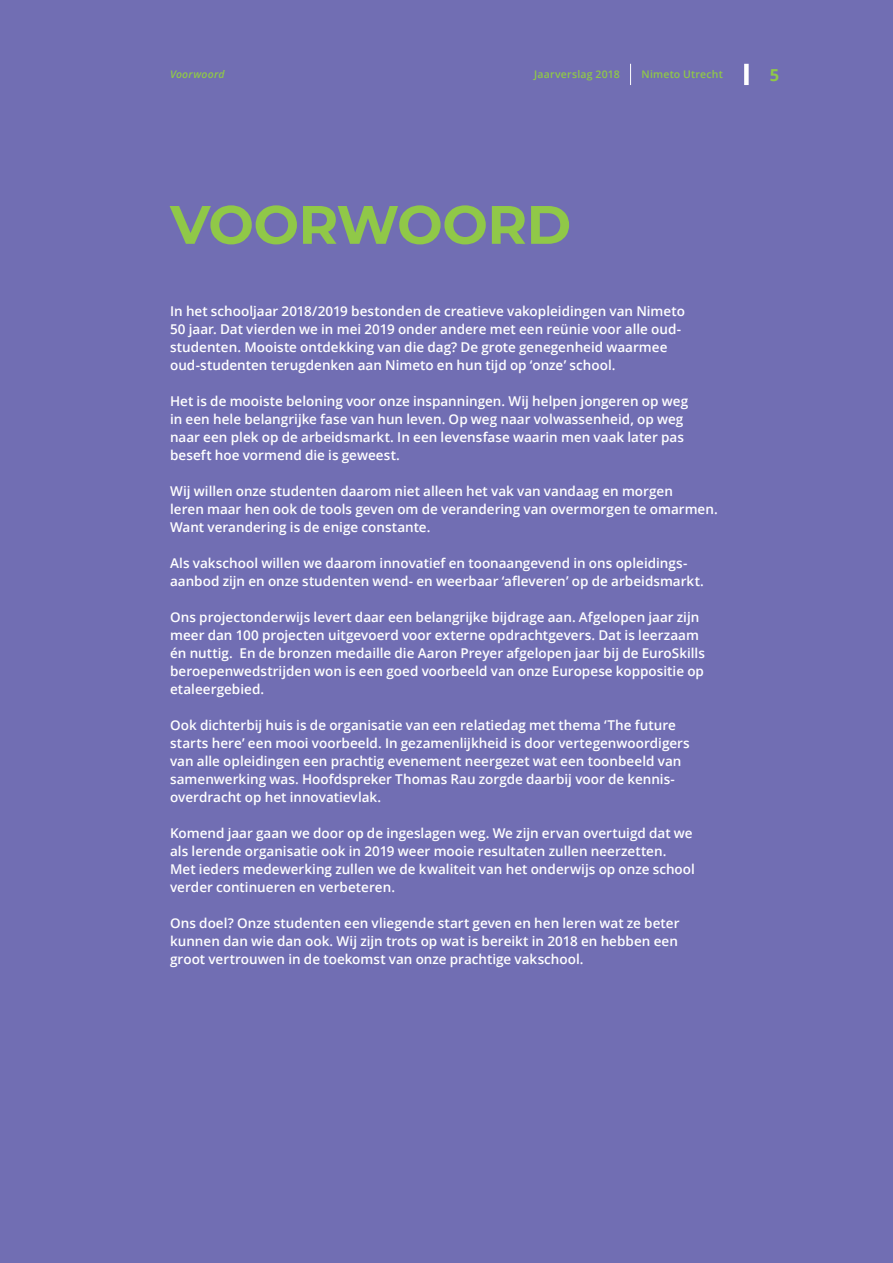
<style>
.page{position:relative;width:893px;height:1263px;background:#716eb3}
.page>*{position:absolute;margin:0;border:0;box-sizing:border-box;transform-origin:0 0}
.KOP_petrol{font:700 54px "Montserrat";letter-spacing:-.01em;color:#90c848}
.t1{font:700 16.5px "Open Sans";color:#90c848}
.BODY_wit{font:600 13.5px/18px "Open Sans";color:#fff}
.t2{font:600 10.5px "Open Sans";letter-spacing:.02em;color:#90c848}
.t3{font:italic 600 10.5px "Open Sans";letter-spacing:.02em;color:#90c848}
</style>
<div class="page">
<div style="left:744px;top:64px;width:5px;height:21px;background:#fff"></div>
<svg style="left:630px;top:64px;width:1px;height:21px"></svg>
<p class="t3" style="left:170px;top:67px;width:56px">Voorwoord</p>
<p class="t2" style="left:534px;top:67px;width:87px">Jaarverslag 2018</p>
<p class="t2" style="left:642px;top:67px;width:83px">Nimeto Utrecht</p>
<p class="t1" style="left:770px;top:63px;width:11px">5</p>
<p class="KOP_petrol" style="left:170px;top:186px;width:403px">VOORWOORD</p>
<p class="BODY_wit" style="left:170px;top:302px;width:516px">In het schooljaar 2018/2019 bestonden de creatieve vakopleidingen van Nimeto 50 jaar. Dat vierden we in mei 2019 onder andere met een reünie voor alle oud&shy;studenten. Mooiste ontdekking van die dag? De grote genegenheid waarmee oud-studenten terugdenken aan Nimeto en hun tijd op ‘onze’ school.</p>
<p class="BODY_wit" style="left:170px;top:392px;width:520px">Het is de mooiste beloning voor onze inspanningen. Wij helpen jongeren op weg in een hele belangrijke fase van hun leven. Op weg naar volwassenheid, op weg naar een plek op de arbeidsmarkt. In een levensfase waarin men vaak later pas beseft hoe vormend die is geweest.</p>
<p class="BODY_wit" style="left:170px;top:482px;width:549px">Wij willen onze studenten daarom niet alleen het vak van vandaag en morgen<br>leren maar hen ook de tools geven om de verandering van overmorgen te omarmen.<br>Want verandering is de enige constante.</p>
<p class="BODY_wit" style="left:170px;top:554px;width:535px">Als vakschool willen we daarom innovatief en toonaangevend in ons opleidings&shy;aanbod zijn en onze studenten wend- en weerbaar ‘afleveren’ op de arbeidsmarkt.</p>
<p class="BODY_wit" style="left:170px;top:608px;width:536px">Ons projectonderwijs levert daar een belangrijke bijdrage aan. Afgelopen jaar zijn meer dan 100 projecten uitgevoerd voor externe opdrachtgevers. Dat is leerzaam én nuttig. En de bronzen medaille die Aaron Preyer afgelopen jaar bij de EuroSkills beroepenwedstrijden won is een goed voorbeeld van onze Europese koppositie op etaleergebied.</p>
<p class="BODY_wit" style="left:170px;top:716px;width:521px">Ook dichterbij huis is de organisatie van een relatiedag met thema ‘The future starts here’ een mooi voorbeeld. In gezamenlijkheid is door vertegenwoordigers van alle opleidingen een prachtig evenement neergezet wat een toonbeeld van samenwerking was. Hoofdspreker Thomas Rau zorgde daarbij voor de kennis&shy;overdracht op het innovatievlak.</p>
<p class="BODY_wit" style="left:170px;top:824px;width:524px">Komend jaar gaan we door op de ingeslagen weg. We zijn ervan overtuigd dat we als lerende organisatie ook in 2019 weer mooie resultaten zullen neerzetten.</p>
<p class="BODY_wit" style="left:170px;top:860px;width:526px">Met ieders medewerking zullen we de kwaliteit van het onderwijs op onze school verder continueren en verbeteren.</p>
<p class="BODY_wit" style="left:170px;top:914px;width:511px;text-align:justify">Ons doel? Onze studenten een vliegende start geven en hen leren wat ze beter kunnen dan wie dan ook. Wij zijn trots op wat is bereikt in 2018 en hebben een groot vertrouwen in de toekomst van onze prachtige vakschool.</p>
</div>
